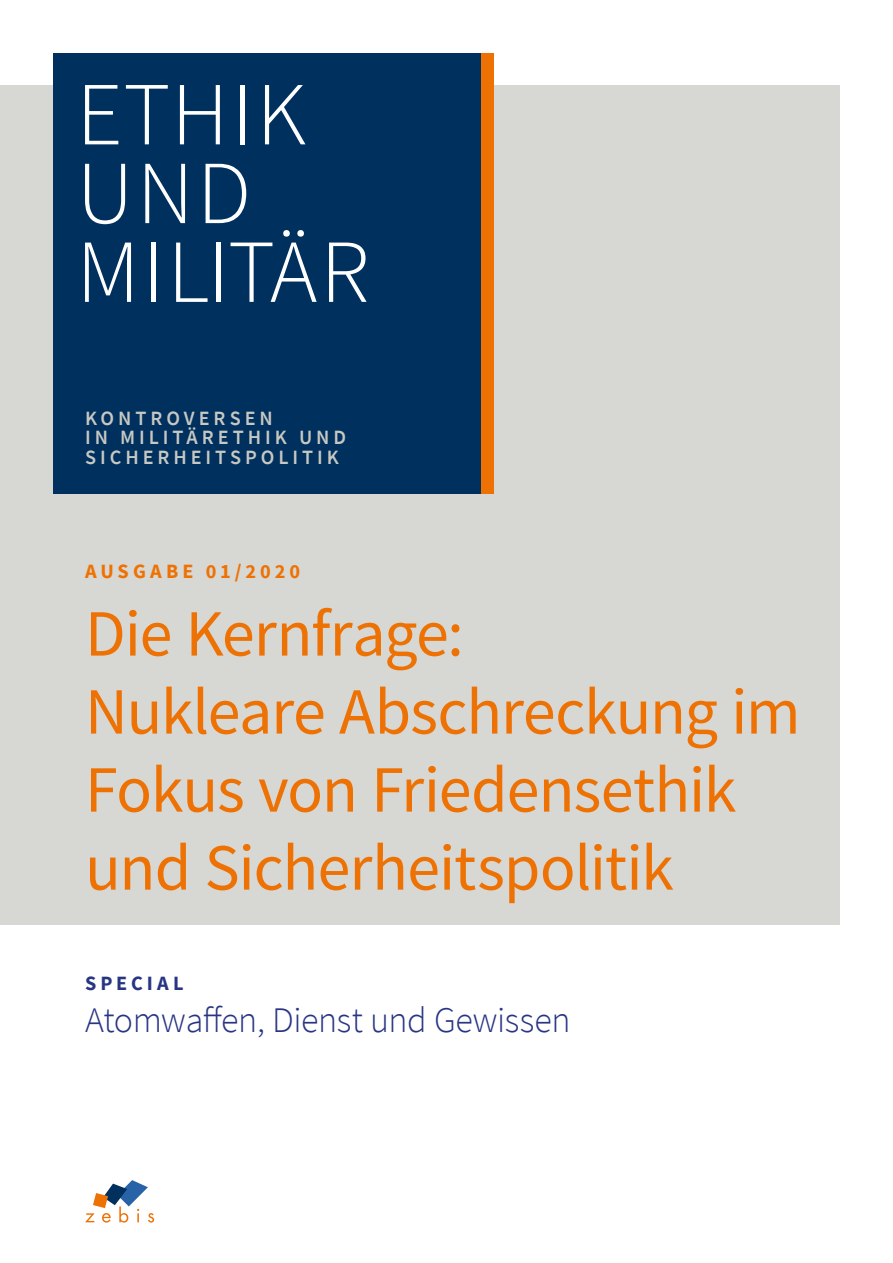
<style>
.page{position:relative;width:893px;height:1263px;background:#fff}
.page>*{position:absolute;margin:0;border:0;box-sizing:border-box;transform-origin:0 0}
.t1{font:66px/78px "Source Sans Pro";letter-spacing:-.02em;color:#ee7203}
.t2{font:300 36px "Source Sans Pro";letter-spacing:-.01em;color:#283583}
.t3{font:600 20.25px/19.5px "Source Sans Pro";letter-spacing:.195em;color:#c7c8c3}
.t4{font:700 20.25px "Source Sans Pro";letter-spacing:.2em;color:#ee7203}
.t5{font:700 20.25px "Source Sans Pro";letter-spacing:.2em;color:#283583}
</style>
<div class="page">
<div style="left:0;top:85px;width:840px;height:840px;background:#d7d7d4"></div>
<div style="left:53px;top:53px;width:441px;height:441px;background:#00305d"></div>
<div style="left:481px;top:53px;width:13px;height:441px;background:#ee7203"></div>
<svg style="left:85px;top:164px;width:40px;height:60px"></svg>
<svg style="left:145px;top:164px;width:40px;height:59px"></svg>
<svg style="left:206px;top:164px;width:40px;height:59px"></svg>
<svg style="left:85px;top:243px;width:46px;height:59px"></svg>
<hr style="left:152px;top:243px;width:4px;height:59px;background:#fff">
<svg style="left:176px;top:243px;width:32px;height:59px"></svg>
<hr style="left:217px;top:243px;width:4px;height:59px;background:#fff">
<svg style="left:231px;top:230px;width:86px;height:72px"></svg>
<svg style="left:329px;top:243px;width:38px;height:59px"></svg>
<svg style="left:85px;top:85px;width:33px;height:59px"></svg>
<svg style="left:126px;top:85px;width:42px;height:59px"></svg>
<svg style="left:180px;top:85px;width:40px;height:59px"></svg>
<div style="left:240px;top:85px;width:5px;height:59px;background:#fff"></div>
<svg style="left:265px;top:85px;width:40px;height:59px"></svg>
<svg style="left:85px;top:1180px;width:69px;height:42px"></svg>
<p class="t3" style="left:85px;top:408px;width:263px">KONTROVERSEN<br>IN MILITÄRETHIK UND<br>SICHERHEITSPOLITIK</p>
<p class="t4" style="left:85px;top:557px;width:217px">AUSGABE 01/2020</p>
<p class="t1" style="left:85px;top:594px;width:717px">Die Kernfrage:<br>Nukleare Abschreckung im<br>Fokus von Friedensethik und Sicherheitspolitik</p>
<p class="t5" style="left:85px;top:970px;width:100px">SPECIAL</p>
<p class="t2" style="left:85px;top:998px;width:487px">Atomwaffen, Dienst und Gewissen</p>
</div>
